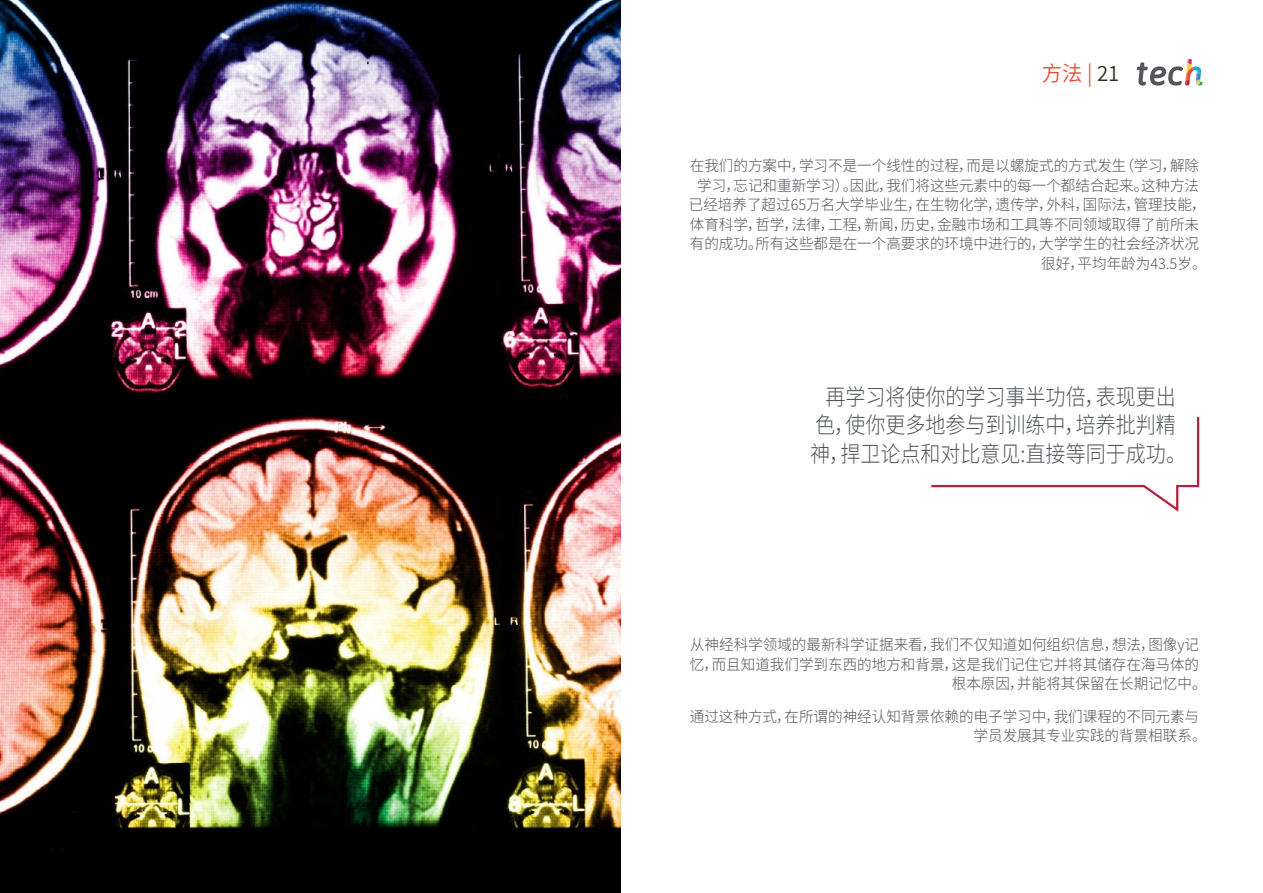
<style>
.page{position:relative;width:1263px;height:893px;background:#fff}
.page>*{position:absolute;margin:0;border:0;box-sizing:border-box;transform-origin:0 0}
.t1{font:300 22.5px/28.5px "Source Han Sans CN";color:#52555b;text-align:center;scale:.89 1}
.t2{font:21px "Source Han Sans CN";color:#e94d35}
.t3{font:300 15px/19.5px "Source Han Sans CN";color:#52555b}
.s1{color:#312e20}
</style>
<div class="page">
<svg style="left:931px;top:417px;width:269px;height:95px"></svg>
<svg style="left:1137px;top:59px;width:65px;height:27px"></svg>
<img style="left:0;top:0;width:621px;height:893px">
<h2 class="t2" style="left:1042px;top:61px;width:79px">方法 | <span class="s1">21</span></h2>
<p class="t3" style="left:690px;top:156px;width:511px">在我们的方案中，学习不是一个线性的过程，而是以螺旋式的方式发生（学习，解除</p>
<p class="t3" style="left:697px;top:176px;width:503px">学习，忘记和重新学习）。因此，我们将这些元素中的每一个都结合起来。这种方法</p>
<p class="t3" style="left:689px;top:195px;width:518px">已经培养了超过65万名大学毕业生，在生物化学，遗传学，外科，国际法，管理技能，</p>
<p class="t3" style="left:690px;top:215px;width:511px">体育科学，哲学，法律，工程，新闻，历史，金融市场和工具等不同领域取得了前所未</p>
<p class="t3" style="left:690px;top:234px;width:511px">有的成功。所有这些都是在一个高要求的环境中进行的，大学学生的社会经济状况</p>
<p class="t3" style="left:1041px;top:254px;width:167px">很好，平均年龄为43.5岁。</p>
<h1 class="t1" style="left:810px;top:383px;width:424px">再学习将使你的学习事半功倍，表现更出色，使你更多地参与到训练中，培养批判精神，捍卫论点和对比意见:直接等同于成功。</h1>
<p class="t3" style="left:690px;top:635px;width:511px">从神经科学领域的最新科学证据来看，我们不仅知道如何组织信息，想法，图像y记</p>
<p class="t3" style="left:690px;top:655px;width:511px">忆，而且知道我们学到东西的地方和背景，这是我们记住它并将其储存在海马体的</p>
<p class="t3" style="left:952px;top:674px;width:256px">根本原因，并能将其保留在长期记忆中。</p>
<p class="t3" style="left:974px;top:707px;width:234px;text-indent:-284px">通过这种方式，在所谓的神经认知背景依赖的电子学习中，我们课程的不同元素与学员发展其专业实践的背景相联系。</p>
</div>
